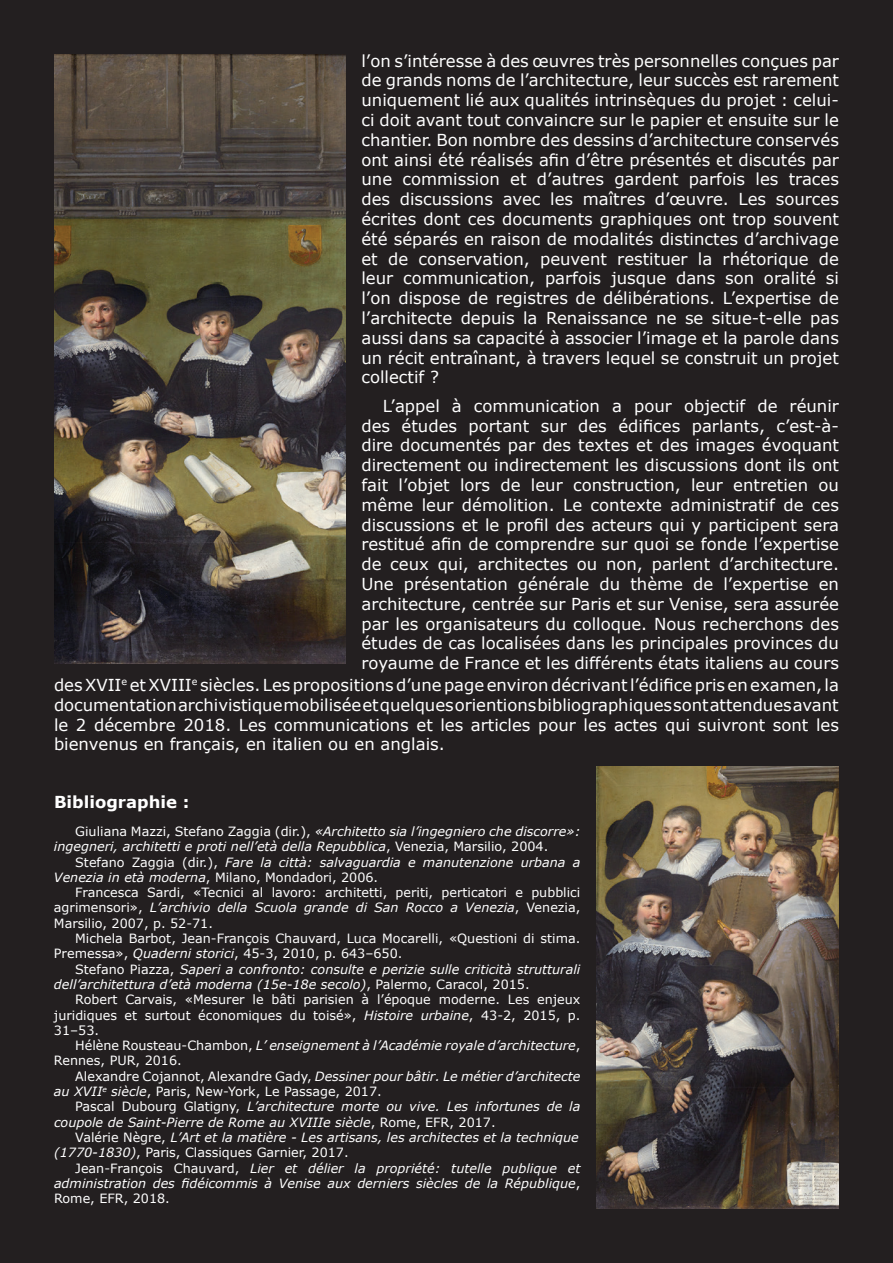
<style>
.page{position:relative;width:893px;height:1263px;background:#fff}
.page>*{position:absolute;margin:0;border:0;box-sizing:border-box;transform-origin:0 0}
.t1{font:16.5px/19.8px "Verdana";color:#fff;text-align:justify}
.t2{font:700 16.5px "Verdana";color:#fff}
.t3{font:italic 12.75px/15.3px "Verdana";color:#fff}
.t4{font:12.75px/15.3px "Verdana";color:#fff;text-align:justify}
.s1{font-style:normal}
.s2{font-style:italic}
</style>
<div class="page">
<div style="left:1px;top:1px;width:891px;height:1261px;background:#231f20"></div>
<img style="left:54px;top:55px;width:291px;height:608px">
<img style="left:597px;top:767px;width:242px;height:442px">
<p class="t1" style="left:361px;top:51px;width:479px">l’on s’intéresse à des œuvres très personnelles conçues par de grands noms de l’architecture, leur succès est rarement uniquement lié aux qualités intrinsèques du projet : celui&shy;ci doit avant tout convaincre sur le papier et ensuite sur le chantier. Bon nombre des dessins d’architecture conservés ont ainsi été réalisés afin d’être présentés et discutés par une commission et d’autres gardent parfois les traces des discussions avec les maîtres d’œuvre. Les sources écrites dont ces documents graphiques ont trop souvent été séparés en raison de modalités distinctes d’archivage et de conservation, peuvent restituer la rhétorique de leur communication, parfois jusque dans son oralité si l’on dispose de registres de délibérations. L’expertise de l’architecte depuis la Renaissance ne se situe-t-elle pas aussi dans sa capacité à associer l’image et la parole dans un récit entraînant, à travers lequel se construit un projet collectif ?</p>
<p class="t1" style="left:361px;top:396px;width:479px;text-indent:21px">L’appel à communication a pour objectif de réunir des études portant sur des édifices parlants, c’est-à&shy;dire documentés par des textes et des images évoquant directement ou indirectement les discussions dont ils ont fait l’objet lors de leur construction, leur entretien ou même leur démolition. Le contexte administratif de ces discussions et le profil des acteurs qui y participent sera restitué afin de comprendre sur quoi se fonde l’expertise de ceux qui, architectes ou non, parlent d’architecture.<br>Une présentation générale du thème de l’expertise en architecture, centrée sur Paris et sur Venise, sera assurée par les organisateurs du colloque. Nous recherchons des études de cas localisées dans les principales provinces du royaume de France et les différents états italiens au cours</p>
<p class="t1" style="left:54px;top:675px;width:786px">des XVII<sup>e</sup> et XVIII<sup>e</sup> siècles. Les propositions d’une page environ décrivant l’édifice pris en examen, la documentation archivistique mobilisée et quelques orientions bibliographiques sont attendues avant le 2 décembre 2018. Les communications et les articles pour les actes qui suivront sont les bienvenus en français, en italien ou en anglais.</p>
<p class="t2" style="left:54px;top:790px;width:137px">Bibliographie :</p>
<p class="t3" style="left:54px;top:823px;width:528px;text-indent:21px"><span class="s1">Giuliana Mazzi, Stefano Zaggia (dir.),</span> «Architetto sia l’ingegniero che discorre»: ingegneri, architetti e proti nell’età della Repubblica<span class="s1">, Venezia, Marsilio, 2004.</span></p>
<p class="t3" style="left:54px;top:854px;width:528px;text-indent:21px"><span class="s1">Stefano Zaggia (dir.),</span> Fare la città: salvaguardia e manutenzione urbana a<br>Venezia in età moderna<span class="s1">, Milano, Mondadori, 2006.</span></p>
<p class="t4" style="left:54px;top:885px;width:528px;text-indent:21px">Francesca Sardi, «Tecnici al lavoro: architetti, periti, perticatori e pubblici agrimensori», <span class="s2">L’archivio della Scuola grande di San Rocco a Venezia</span>, Venezia, Marsilio, 2007, p. 52-71.</p>
<p class="t4" style="left:54px;top:930px;width:528px;text-indent:21px">Michela Barbot, Jean-François Chauvard, Luca Mocarelli, «Questioni di stima.<br>Premessa», <span class="s2">Quaderni storici</span>, 45-3, 2010, p. 643–650.</p>
<p class="t3" style="left:54px;top:961px;width:528px;text-indent:21px"><span class="s1">Stefano Piazza,</span> Saperi a confronto: consulte e perizie sulle criticità strutturali dell’architettura d’età moderna (15e-18e secolo)<span class="s1">, Palermo, Caracol, 2015.</span></p>
<p class="t4" style="left:54px;top:992px;width:528px;text-indent:21px">Robert Carvais, «Mesurer le bâti parisien à l’époque moderne. Les enjeux juridiques et surtout économiques du toisé», <span class="s2">Histoire urbaine</span>, 43-2, 2015, p.<br>31–53.</p>
<p class="t3" style="left:54px;top:1038px;width:528px;text-indent:21px"><span class="s1">Hélène Rousteau-Chambon,</span> L’ enseignement à l’Académie royale d’architecture<span class="s1">,<br>Rennes, PUR, 2016.</span></p>
<p class="t4" style="left:54px;top:1068px;width:528px;text-indent:21px">Alexandre Cojannot, Alexandre Gady, <span class="s2">Dessiner pour bâtir. Le métier d’architecte au XVII</span><sup>e</sup> <span class="s2">siècle</span>, Paris, New-York, Le Passage, 2017.</p>
<p class="t3" style="left:54px;top:1099px;width:528px;text-indent:21px"><span class="s1">Pascal Dubourg Glatigny,</span> L’architecture morte ou vive. Les infortunes de la coupole de Saint-Pierre de Rome au XVIIIe siècle<span class="s1">, Rome, EFR, 2017.</span></p>
<p class="t3" style="left:54px;top:1129px;width:526px;text-indent:21px"><span class="s1">Valérie Nègre,</span> L’Art et la matière - Les artisans, les architectes et la technique (1770-1830)<span class="s1">, Paris, Classiques Garnier, 2017.</span></p>
<p class="t3" style="left:54px;top:1160px;width:528px;text-align:justify;text-indent:21px"><span class="s1">Jean-François Chauvard,</span> Lier et délier la propriété: tutelle publique et administration des fidéicommis à Venise aux derniers siècles de la République<span class="s1">, Rome, EFR, 2018.</span></p>
</div>
